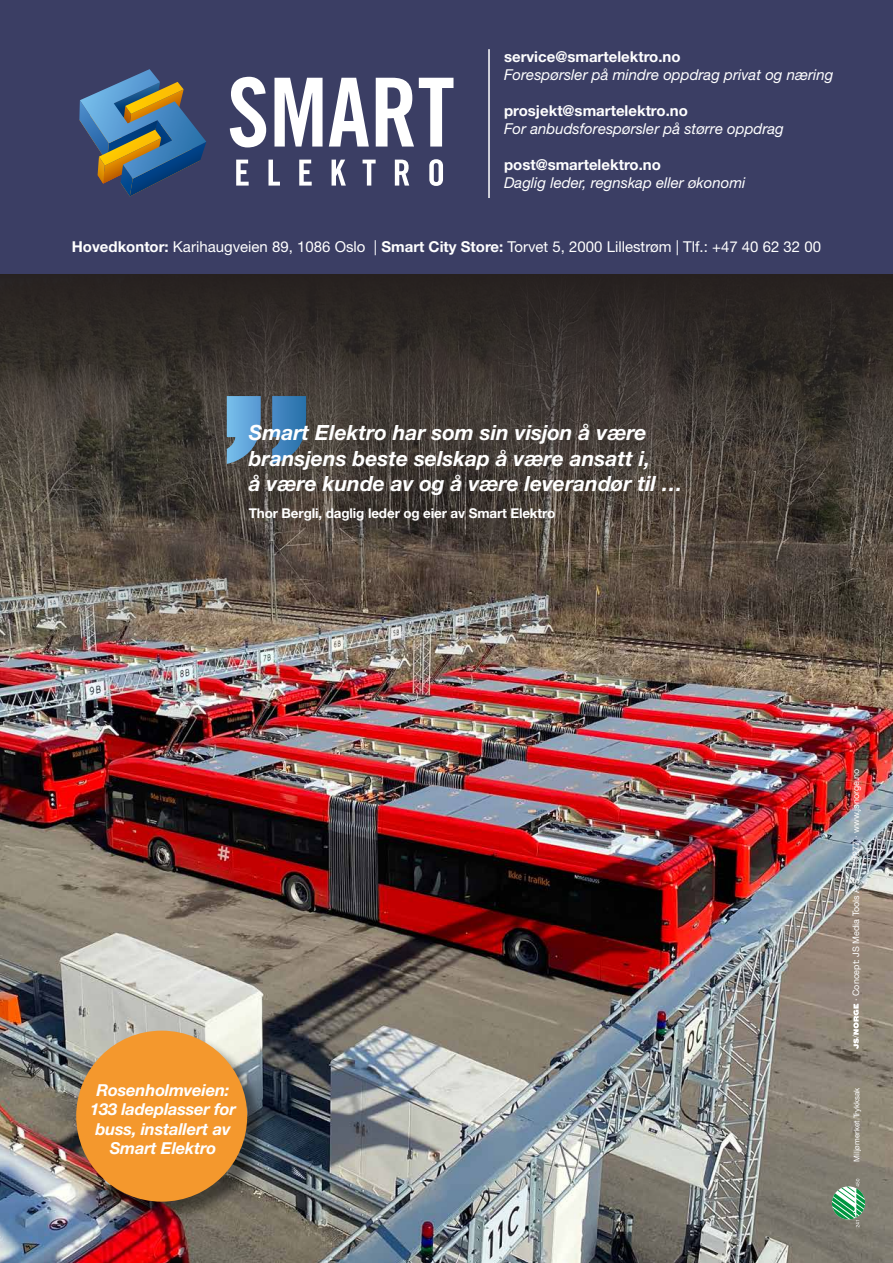
<style>
.page{position:relative;width:893px;height:1263px;background:#fff}
.page>*{position:absolute;margin:0;border:0;box-sizing:border-box;transform-origin:0 0}
.t1{font:italic 700 21px/25.5px "Helvetica Neue LT Std";color:#fff}
.t2{font:italic 700 16.5px/19.5px "Helvetica Neue LT Std";letter-spacing:-.01em;color:#fff;text-align:center}
.t3{font:italic 15px "Helvetica Neue LT Std";color:#fff}
.t4{font:15px "Helvetica Neue LT Std";color:#fff}
.t5{font:700 15px "Helvetica Neue LT Std";color:#fff}
.t6{font:700 13.5px "Helvetica Neue LT Std";letter-spacing:-.01em;color:#fff}
.t7{font:9px "Helvetica Neue LT Std";color:#fff}
.t8{font:7.95px "Helvetica Neue LT Std";color:#fff}
.s1{font-weight:700}
</style>
<div class="page">
<img style="left:0;top:648px;width:893px;height:615px">
<svg style="left:0;top:274px;width:893px;height:374px;background:#4a423b"></svg>
<svg style="left:853px;top:1004px;width:6px;height:45px"></svg>
<svg style="left:227px;top:396px;width:79px;height:68px;background:#4f7da1"></svg>
<div style="left:0;top:0;width:893px;height:274px;background:#3b3e64"></div>
<hr style="left:488px;top:49px;width:2px;height:149px;background:#fff">
<svg style="left:79px;top:69px;width:127px;height:127px"></svg>
<svg style="left:236px;top:160px;width:13px;height:26px"></svg>
<svg style="left:268px;top:160px;width:12px;height:26px"></svg>
<svg style="left:299px;top:160px;width:13px;height:26px"></svg>
<svg style="left:332px;top:160px;width:14px;height:26px"></svg>
<svg style="left:363px;top:160px;width:13px;height:26px"></svg>
<svg style="left:395px;top:160px;width:14px;height:26px"></svg>
<svg style="left:429px;top:159px;width:14px;height:27px"></svg>
<svg style="left:230px;top:77px;width:36px;height:70px"></svg>
<svg style="left:274px;top:78px;width:49px;height:69px"></svg>
<svg style="left:329px;top:78px;width:40px;height:69px"></svg>
<svg style="left:376px;top:78px;width:77px;height:69px"></svg>
<svg style="left:832px;top:1179px;width:33px;height:48px;background:#76a383"></svg>
<div style="left:78px;top:1032px;width:189px;height:189px;background:#000;opacity:.45"></div>
<div style="left:76px;top:1031px;width:171px;height:170px;background:#f4982d;border-radius:50%"></div>
<p class="t5" style="left:504px;top:48px;width:178px">service@smartelektro.no</p>
<p class="t3" style="left:504px;top:66px;width:331px">Forespørsler på mindre oppdrag privat og næring</p>
<p class="t5" style="left:504px;top:102px;width:185px">prosjekt@smartelektro.no</p>
<p class="t3" style="left:504px;top:120px;width:281px">For anbudsforespørsler på større oppdrag</p>
<p class="t5" style="left:504px;top:156px;width:158px">post@smartelektro.no</p>
<p class="t3" style="left:504px;top:174px;width:243px">Daglig leder, regnskap eller økonomi</p>
<p class="t4" style="left:72px;top:238px;width:751px"><span class="s1">Hovedkontor:</span> Karihaugveien 89, 1086 Oslo | <span class="s1">Smart City Store:</span> Torvet 5, 2000 Lillestrøm | Tlf.: +47 40 62 32 00</p>
<h1 class="t1" style="left:249px;top:419px;width:436px">Smart Elektro har som sin visjon å være bransjens beste selskap å være ansatt i,<br>å være kunde av og å være leverandør til …</h1>
<p class="t6" style="left:249px;top:505px;width:308px">Thor Bergli, daglig leder og eier av Smart Elektro</p>
<p class="t2" style="left:90px;top:1080px;width:147px">Rosenholmveien:<br>133 ladeplasser for buss, installert av<br>Smart Elektro</p>
<p class="t7" style="left:850px;top:1001px;width:234px;rotate:-90deg">· Concept: JS Media Tools A/S · 113277 · www.jsnorge.no</p>
<p class="t8" style="left:852px;top:1162px;width:76px;rotate:-90deg">Miljømerket Trykksak</p>
</div>
